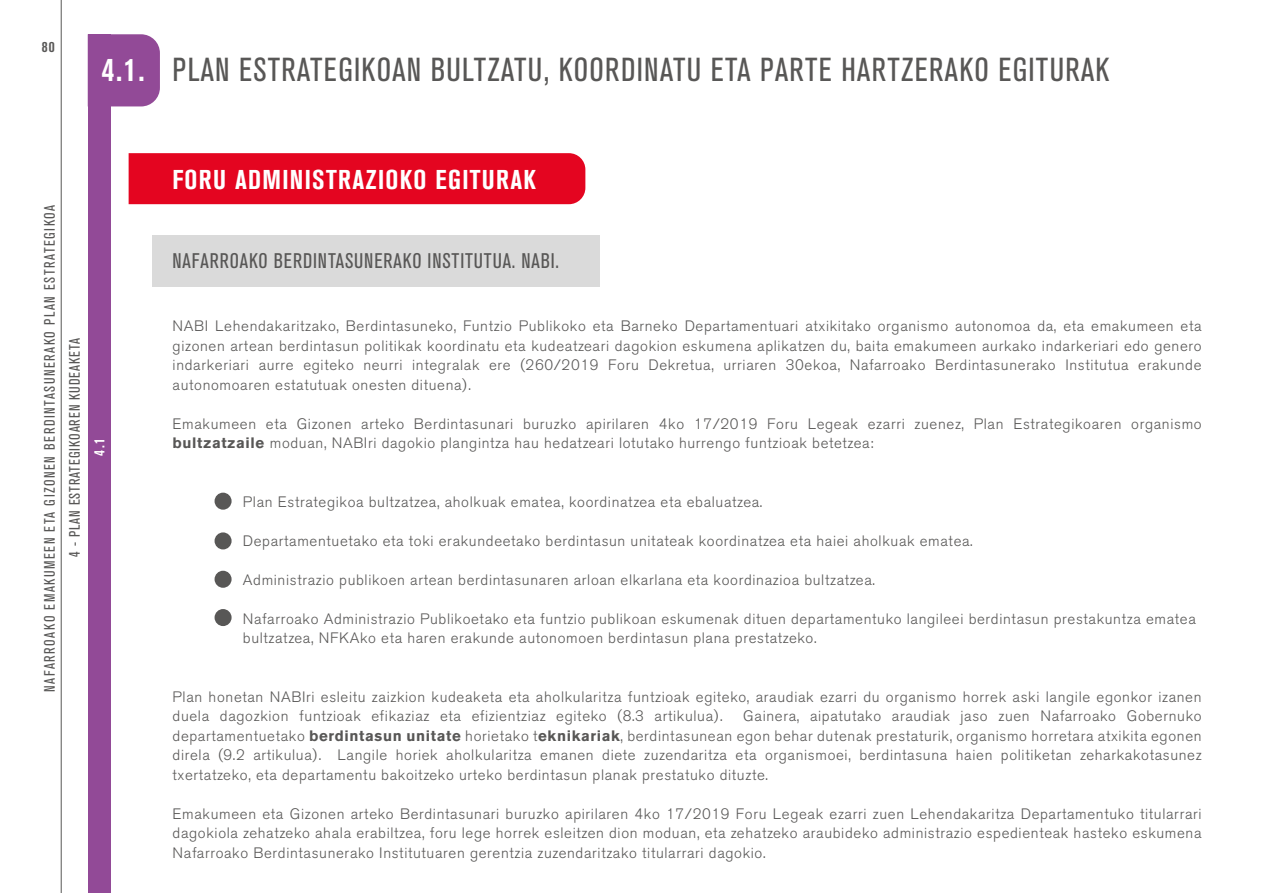
<style>
.page{position:relative;width:1263px;height:893px;background:#fff}
.page>*{position:absolute;margin:0;border:0;box-sizing:border-box;transform-origin:0 0}
.t1{font:condensed 33px "Akzidenz Grotesk BQ";letter-spacing:.04em;color:#585756}
.t2{font:700 condensed 27px "Akzidenz Grotesk BQ";letter-spacing:.05em;color:#fff}
.t3{font:condensed 21px "Akzidenz Grotesk BQ";letter-spacing:.04em;color:#585756}
.t4{font:300 15px/19.5px "Akzidenz Grotesk BQ";letter-spacing:.045em;color:#585756;text-align:justify}
.t5{font:condensed 15px/25.2px "Akzidenz Grotesk BQ";letter-spacing:.1em;color:#585756;text-align:center}
.t6{font:700 condensed 15px "Akzidenz Grotesk BQ";color:#fff}
.t7{font:700 condensed 15px "Akzidenz Grotesk BQ";color:#585756}
.s1{font-weight:700;color:#fff}
.s2{font-weight:700}
</style>
<div class="page">
<div style="left:152px;top:236px;width:447px;height:51px;background:#dadada"></div>
<div style="left:129px;top:153px;width:456px;height:51px;background:#e40520"></div>
<div style="left:215px;top:493px;width:17px;height:17px;background:#585756;border-radius:50%"></div>
<div style="left:215px;top:532px;width:17px;height:17px;background:#585756;border-radius:50%"></div>
<div style="left:215px;top:571px;width:17px;height:17px;background:#585756;border-radius:50%"></div>
<div style="left:215px;top:609px;width:17px;height:17px;background:#585756;border-radius:50%"></div>
<svg style="left:111px;top:34px;width:49px;height:72px;background:#97529b"></svg>
<div style="left:88px;top:34px;width:23px;height:859px;background:#924a97"></div>
<hr style="left:61px;top:0;width:1px;height:893px;background:#585756">
<p class="t7" style="left:42px;top:38px;width:14px">80</p>
<h1 class="t1" style="left:101px;top:51px;width:1009px"><span class="s1">4.1.</span> PLAN ESTRATEGIKOAN BULTZATU, KOORDINATU ETA PARTE HARTZERAKO EGITURAK</h1>
<p class="t5" style="left:37px;top:692px;width:489px;rotate:-90deg">NAFARROAKO EMAKUMEEN ETA GIZONEN BERDINTASUNERAKO PLAN ESTRATEGIKOA<br>4 - PLAN ESTRATEGIKOAREN KUDEAKETA</p>
<p class="t6" style="left:91px;top:456px;width:19px;rotate:-90deg">4.1</p>
<h2 class="t2" style="left:173px;top:165px;width:365px">FORU ADMINISTRAZIOKO EGITURAK</h2>
<h3 class="t3" style="left:173px;top:249px;width:388px">NAFARROAKO BERDINTASUNERAKO INSTITUTUA. NABI.</h3>
<p class="t4" style="left:173px;top:316px;width:1030px">NABI Lehendakaritzako, Berdintasuneko, Funtzio Publikoko eta Barneko Departamentuari atxikitako organismo autonomoa da, eta emakumeen eta gizonen artean berdintasun politikak koordinatu eta kudeatzeari dagokion eskumena aplikatzen du, baita emakumeen aurkako indarkeriari edo genero indarkeriari aurre egiteko neurri integralak ere (260/2019 Foru Dekretua, urriaren 30ekoa, Nafarroako Berdintasunerako Institutua erakunde autonomoaren estatutuak onesten dituena).</p>
<p class="t4" style="left:173px;top:414px;width:1031px">Emakumeen eta Gizonen arteko Berdintasunari buruzko apirilaren 4ko 17/2019 Foru Legeak ezarri zuenez, Plan Estrategikoaren organismo <span class="s2">bultzatzaile</span> moduan, NABIri dagokio plangintza hau hedatzeari lotutako hurrengo funtzioak betetzea:</p>
<p class="t4" style="left:243px;top:492px;width:521px">Plan Estrategikoa bultzatzea, aholkuak ematea, koordinatzea eta ebaluatzea.</p>
<p class="t4" style="left:243px;top:531px;width:731px">Departamentuetako eta toki erakundeetako berdintasun unitateak koordinatzea eta haiei aholkuak ematea.</p>
<p class="t4" style="left:243px;top:570px;width:634px">Administrazio publikoen artean berdintasunaren arloan elkarlana eta koordinazioa bultzatzea.</p>
<p class="t4" style="left:243px;top:609px;width:954px">Nafarroako Administrazio Publikoetako eta funtzio publikoan eskumenak dituen departamentuko langileei berdintasun prestakuntza ematea bultzatzea, NFKAko eta haren erakunde autonomoen berdintasun plana prestatzeko.</p>
<p class="t4" style="left:173px;top:687px;width:1030px">Plan honetan NABIri esleitu zaizkion kudeaketa eta aholkularitza funtzioak egiteko, araudiak ezarri du organismo horrek aski langile egonkor izanen duela dagozkion funtzioak efikaziaz eta efizientziaz egiteko (8.3 artikulua).</p>
<p class="t4" style="left:173px;top:706px;width:1030px;text-indent:571px">Gainera, aipatutako araudiak jaso zuen Nafarroako Gobernuko departamentuetako <span class="s2">berdintasun unitate</span> horietako t<span class="s2">eknikariak</span>, berdintasunean egon behar dutenak prestaturik, organismo horretara atxikita egonen direla (9.2 artikulua). Langile horiek aholkularitza emanen diete zuzendaritza eta organismoei, berdintasuna haien politiketan zeharkakotasunez txertatzeko, eta departamentu bakoitzeko urteko berdintasun planak prestatuko dituzte.</p>
<p class="t4" style="left:173px;top:804px;width:1030px">Emakumeen eta Gizonen arteko Berdintasunari buruzko apirilaren 4ko 17/2019 Foru Legeak ezarri zuen Lehendakaritza Departamentuko titularrari dagokiola zehatzeko ahala erabiltzea, foru lege horrek esleitzen dion moduan, eta zehatzeko araubideko administrazio espedienteak hasteko eskumena Nafarroako Berdintasunerako Institutuaren gerentzia zuzendaritzako titularrari dagokio.</p>
</div>
